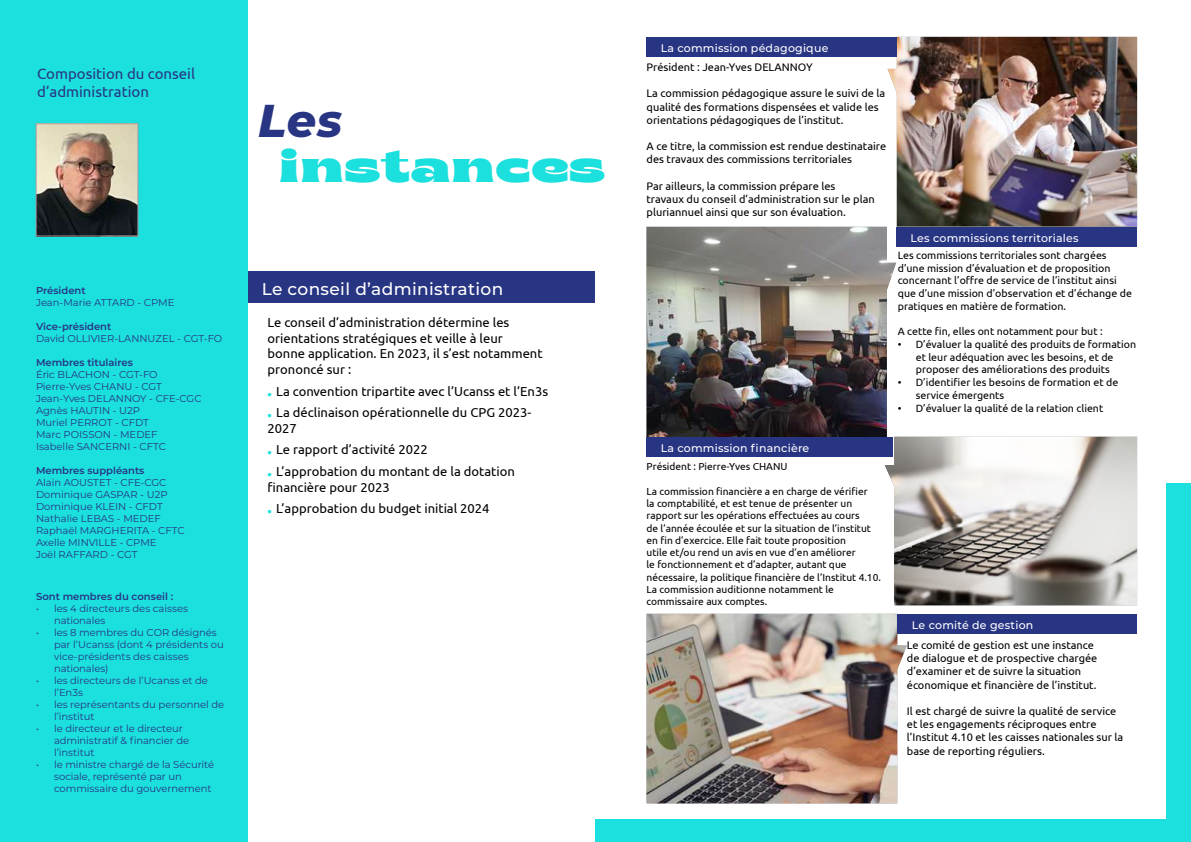
<style>
.page{position:relative;width:1191px;height:842px;background:#fff}
.page>*{position:absolute;margin:0;border:0;box-sizing:border-box;transform-origin:0 0}
.t1{font:900 semi-expanded 46px "Brice";letter-spacing:.02em;color:#1be0dd}
.t2{font:italic 800 46px "Montserrat";color:#283583}
.t3{font:500 17px "Montserrat";letter-spacing:.02em;color:#fff}
.t4{font:15px/18px "Ubuntu";color:#283583}
.t5{font:13px/21.6px "Ubuntu";color:#000}
.t6{font:11px/13.2px "Ubuntu";color:#000}
.t7{font:500 11px "Montserrat";letter-spacing:.02em;color:#fff}
.t8{font:10.6px/12.7px "Ubuntu";color:#000}
.t9{font:10.2px/12.2px "Ubuntu";color:#000}
.t10{font:10px/12px "Montserrat";color:#283583}
.t11{font:600 10px "Montserrat";color:#283583}
.s1{font-weight:700;font-size:18px;color:#1be0dd}
</style>
<div class="page">
<div style="left:242px;top:272px;width:363px;height:31px;background:#283583"></div>
<div style="left:595px;top:819px;width:596px;height:23px;background:#1be0dd"></div>
<div style="left:1166px;top:483px;width:25px;height:343px;background:#1be0dd"></div>
<div style="left:595px;top:24px;width:552px;height:782px;background:#fff"></div>
<img style="left:887px;top:37px;width:250px;height:189px">
<img style="left:884px;top:437px;width:253px;height:168px">
<img style="left:646px;top:227px;width:250px;height:214px">
<img style="left:646px;top:614px;width:261px;height:189px">
<div style="left:0;top:0;width:247px;height:842px;background:#1be0dd"></div>
<img style="left:38px;top:126px;width:98px;height:108px">
<div style="left:36px;top:124px;width:102px;height:112px;border:1px solid #9d9d9c"></div>
<div style="left:646px;top:37px;width:251px;height:20px;background:#283583"></div>
<div style="left:896px;top:227px;width:241px;height:20px;background:#283583"></div>
<div style="left:646px;top:437px;width:247px;height:20px;background:#283583"></div>
<div style="left:897px;top:614px;width:240px;height:20px;background:#283583"></div>
<h3 class="t4" style="left:37px;top:64px;width:159px">Composition du conseil d’administration</h3>
<h1 class="t2" style="left:258px;top:87px;width:86px">Les</h1>
<h1 class="t1" style="left:279px;top:145px;width:327px">instances</h1>
<p class="t11" style="left:36px;top:284px;width:51px">Président</p>
<p class="t10" style="left:36px;top:296px;width:140px">Jean-Marie ATTARD - CPME</p>
<p class="t11" style="left:36px;top:320px;width:77px">Vice-président</p>
<p class="t10" style="left:36px;top:332px;width:188px">David OLLIVIER-LANNUZEL - CGT-FO</p>
<p class="t11" style="left:36px;top:356px;width:98px">Membres titulaires</p>
<p class="t10" style="left:36px;top:368px;width:167px">Éric BLACHON - CGT-FO<br>Pierre-Yves CHANU - CGT<br>Jean-Yves DELANNOY - CFE-CGC<br>Agnès HAUTIN - U2P<br>Muriel PERROT - CFDT<br>Marc POISSON - MEDEF<br>Isabelle SANCERNI - CFTC</p>
<p class="t11" style="left:36px;top:464px;width:110px">Membres suppléants</p>
<p class="t10" style="left:36px;top:476px;width:150px">Alain AOUSTET - CFE-CGC<br>Dominique GASPAR - U2P<br>Dominique KLEIN - CFDT<br>Nathalie LEBAS - MEDEF<br>Raphaël MARGHERITA - CFTC<br>Axelle MINVILLE - CPME<br>Joël RAFFARD - CGT</p>
<p class="t11" style="left:36px;top:589px;width:139px">Sont membres du conseil :</p>
<p class="t10" style="left:54px;top:602px;width:136px;text-indent:-18px">• les 4 directeurs des caisses nationales</p>
<p class="t10" style="left:54px;top:626px;width:171px;text-indent:-18px">• les 8 membres du COR désignés par l’Ucanss (dont 4 présidents ou vice-présidents des caisses nationales)</p>
<p class="t10" style="left:54px;top:674px;width:155px;text-indent:-18px">• les directeurs de l’Ucanss et de l’En3s</p>
<p class="t10" style="left:54px;top:698px;width:172px;text-indent:-18px">• les représentants du personnel de l’institut</p>
<p class="t10" style="left:54px;top:722px;width:137px;text-indent:-18px">• le directeur et le directeur administratif &amp; financier de l’institut</p>
<p class="t10" style="left:54px;top:758px;width:162px;text-indent:-18px">• le ministre chargé de la Sécurité sociale, représenté par un commissaire du gouvernement</p>
<h2 class="t3" style="left:262px;top:277px;width:243px">Le conseil d’administration</h2>
<h3 class="t5" style="left:267px;top:314px;width:277px;line-height:15.6px">Le conseil d’administration détermine les orientations stratégiques et veille à leur bonne application. En 2023, il s’est notamment prononcé sur :</h3>
<h3 class="t5" style="left:267px;top:380px;width:282px"><span class="s1">.</span> La convention tripartite avec l’Ucanss et l’En3s <span class="s1">.</span> La déclinaison opérationnelle du CPG 2023-</h3>
<h3 class="t5" style="left:267px;top:417px;width:249px">2027<br><span class="s1">.</span> Le rapport d’activité 2022<br><span class="s1">.</span> L’approbation du montant de la dotation</h3>
<h3 class="t5" style="left:267px;top:476px;width:224px">financière pour 2023<br><span class="s1">.</span> L’approbation du budget initial 2024</h3>
<p class="t7" style="left:660px;top:41px;width:169px">La commission pédagogique</p>
<p class="t6" style="left:646px;top:60px;width:168px">Président : Jean-Yves DELANNOY</p>
<p class="t6" style="left:646px;top:87px;width:240px">La commission pédagogique assure le suivi de la qualité des formations dispensées et valide les orientations pédagogiques de l’institut.</p>
<p class="t6" style="left:646px;top:139px;width:241px">A ce titre, la commission est rendue destinataire des travaux des commissions territoriales</p>
<p class="t6" style="left:646px;top:179px;width:230px">Par ailleurs, la commission prépare les travaux du conseil d’administration sur le plan pluriannuel ainsi que sur son évaluation.</p>
<p class="t7" style="left:660px;top:440px;width:150px">La commission financière</p>
<p class="t9" style="left:646px;top:460px;width:142px">Président : Pierre-Yves CHANU</p>
<p class="t9" style="left:646px;top:485px;width:236px">La commission financière a en charge de vérifier<br>la comptabilité, et est tenue de présenter un rapport sur les opérations effectuées au cours<br>de l’année écoulée et sur la situation de l’institut en fin d’exercice. Elle fait toute proposition<br>utile et/ou rend un avis en vue d’en améliorer<br>le fonctionnement et d’adapter, autant que nécessaire, la politique financière de l’Institut 4.10.<br>La commission auditionne notamment le commissaire aux comptes.</p>
<p class="t7" style="left:910px;top:230px;width:170px">Les commissions territoriales</p>
<p class="t8" style="left:897px;top:248px;width:236px">Les commissions territoriales sont chargées d’une mission d’évaluation et de proposition concernant l’offre de service de l’institut ainsi que d’une mission d’observation et d’échange de pratiques en matière de formation.</p>
<p class="t8" style="left:897px;top:325px;width:206px">A cette fin, elles ont notamment pour but :</p>
<p class="t8" style="left:915px;top:337px;width:222px;text-indent:-18px">• D’évaluer la qualité des produits de formation et leur adéquation avec les besoins, et de proposer des améliorations des produits</p>
<p class="t8" style="left:915px;top:376px;width:204px;text-indent:-18px">• D’identifier les besoins de formation et de service émergents</p>
<p class="t8" style="left:897px;top:401px;width:207px">• D’évaluer la qualité de la relation client</p>
<p class="t7" style="left:912px;top:617px;width:123px">Le comité de gestion</p>
<p class="t6" style="left:907px;top:638px;width:192px">Le comité de gestion est une instance de dialogue et de prospective chargée d’examiner et de suivre la situation économique et financière de l’institut.</p>
<p class="t6" style="left:907px;top:704px;width:218px">Il est chargé de suivre la qualité de service et les engagements réciproques entre l’Institut 4.10 et les caisses nationales sur la base de reporting réguliers.</p>
</div>
